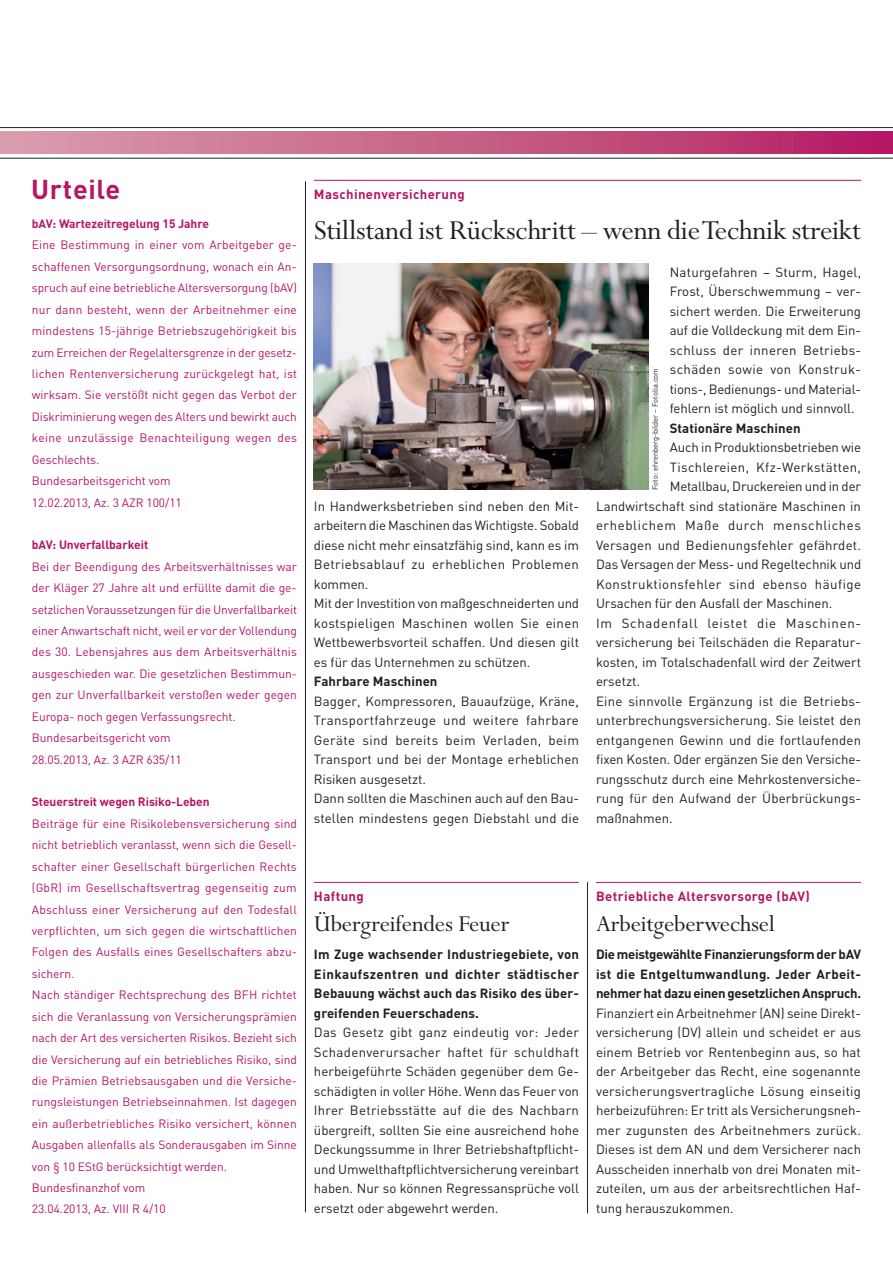
<style>
.page{position:relative;width:893px;height:1263px;background:#fff}
.page>*{position:absolute;margin:0;border:0;box-sizing:border-box;transform-origin:0 0}
.t1{font:30.75px "Perpetua";letter-spacing:-.01em;color:#231f20}
.t2{font:700 27px "DIN";letter-spacing:.025em;color:#b61665}
.t3{font:25.5px "Perpetua";letter-spacing:-.01em;color:#231f20}
.t4{font:13.2px/19.5px "DIN";letter-spacing:.005em;color:#231f20}
.t5{font:700 13.2px/19.5px "DIN";letter-spacing:.005em;color:#231f20;text-align:justify}
.t6{font:700 13.2px "DIN";letter-spacing:.03em;color:#b61665}
.t7{font:13.2px "DIN";letter-spacing:.035em;color:#231f20}
.t8{font:13.2px "DIN";letter-spacing:.055em;color:#231f20}
.t9{font:13.2px "DIN";letter-spacing:.045em;color:#231f20}
.t10{font:13.2px "DIN";letter-spacing:.03em;color:#231f20}
.t11{font:13.2px "DIN";letter-spacing:-.015em;color:#231f20}
.t12{font:12px/21.5px "DIN";color:#b61665}
.t13{font:700 12px "DIN";letter-spacing:-.005em;color:#b61665}
.t14{font:7.5px "DIN";color:#231f20}
</style>
<div class="page">
<div style="left:0;top:132px;width:893px;height:22px;background:linear-gradient(to right,#daa2ac,#b51e63)"></div>
<hr style="left:0;top:127px;width:893px;height:1px;background:#231f20">
<hr style="left:0;top:158px;width:893px;height:1px;background:#231f20">
<hr style="left:314px;top:180px;width:547px;height:1px;background:#b61665">
<hr style="left:305px;top:181px;width:1px;height:1031px;background:#231f20">
<hr style="left:587px;top:882px;width:1px;height:331px;background:#231f20">
<hr style="left:314px;top:882px;width:265px;height:1px;background:#b61665">
<hr style="left:596px;top:882px;width:265px;height:1px;background:#b61665">
<img style="left:314px;top:264px;width:334px;height:226px">
<h2 class="t2" style="left:31px;top:172px;width:90px">Urteile</h2>
<p class="t6" style="left:314px;top:185px;width:152px">Maschinenversicherung</p>
<h1 class="t1" style="left:314px;top:214px;width:549px">Stillstand ist Rückschritt – wenn die Technik streikt</h1>
<p class="t13" style="left:32px;top:216px;width:179px">bAV: Wartezeitregelung 15 Jahre</p>
<p class="t12" style="left:32px;top:234px;width:267px">Eine Bestimmung in einer vom Arbeitgeber ge&shy;schaffenen Versorgungsordnung, wonach ein An&shy;spruch auf eine betriebliche Altersversorgung (bAV) nur dann besteht, wenn der Arbeitnehmer eine mindestens 15-jährige Betriebszugehörigkeit bis zum Erreichen der Regelaltersgrenze in der gesetz&shy;lichen Rentenversicherung zurückgelegt hat, ist wirksam. Sie verstößt nicht gegen das Verbot der Diskriminierung wegen des Alters und bewirkt auch keine unzulässige Benachteiligung wegen des Geschlechts.<br>Bundesarbeitsgericht vom<br>12.02.2013, Az. 3 AZR 100/11</p>
<p class="t13" style="left:32px;top:537px;width:118px">bAV: Unverfallbarkeit</p>
<p class="t12" style="left:32px;top:555px;width:267px">Bei der Beendigung des Arbeitsverhältnisses war der Kläger 27 Jahre alt und erfüllte damit die ge&shy;setzlichen Voraussetzungen für die Unverfallbarkeit einer Anwartschaft nicht, weil er vor der Vollendung des 30. Lebensjahres aus dem Arbeitsverhältnis ausgeschieden war. Die gesetzlichen Bestimmun&shy;gen zur Unverfallbarkeit verstoßen weder gegen Europa- noch gegen Verfassungsrecht.<br>Bundesarbeitsgericht vom<br>28.05.2013, Az. 3 AZR 635/11</p>
<p class="t13" style="left:32px;top:794px;width:179px">Steuerstreit wegen Risiko-Leben</p>
<p class="t12" style="left:32px;top:812px;width:267px">Beiträge für eine Risikolebensversicherung sind nicht betrieblich veranlasst, wenn sich die Gesell&shy;schafter einer Gesellschaft bürgerlichen Rechts (GbR) im Gesellschaftsvertrag gegenseitig zum Abschluss einer Versicherung auf den Todesfall verpflichten, um sich gegen die wirtschaftlichen Folgen des Ausfalls eines Gesellschafters abzu&shy;sichern.<br>Nach ständiger Rechtsprechung des BFH richtet sich die Veranlassung von Versicherungsprämien nach der Art des versicherten Risikos. Bezieht sich die Versicherung auf ein betriebliches Risiko, sind die Prämien Betriebsausgaben und die Versiche&shy;rungsleistungen Betriebseinnahmen. Ist dagegen ein außerbetriebliches Risiko versichert, können Ausgaben allenfalls als Sonderausgaben im Sinne von § 10 EStG berücksichtigt werden.<br>Bundesfinanzhof vom<br>23.04.2013, Az. VIII R 4/10</p>
<p class="t4" style="left:670px;top:262px;width:193px">Naturgefahren – Sturm, Hagel,<br>Frost, Überschwemmung – ver&shy;sichert werden. Die Erweiterung auf die Volldeckung mit dem Ein&shy;schluss der inneren Betriebs&shy;schäden sowie von Konstruk&shy;tions-, Bedienungs- und Material&shy;fehlern ist möglich und sinnvoll.</p>
<p class="t5" style="left:670px;top:417px;width:132px">Stationäre Maschinen</p>
<p class="t4" style="left:670px;top:437px;width:193px">Auch in Produktionsbetrieben wie</p>
<p class="t10" style="left:670px;top:459px;width:193px">Tischlereien, Kfz-Werkstätten,</p>
<p class="t11" style="left:670px;top:478px;width:193px">Metallbau, Druckereien und in der</p>
<p class="t4" style="left:596px;top:496px;width:266px">Landwirtschaft sind stationäre Maschinen in</p>
<p class="t9" style="left:596px;top:517px;width:267px">erheblichem Maße durch menschliches</p>
<p class="t4" style="left:596px;top:535px;width:267px">Versagen und Bedienungsfehler gefährdet.</p>
<p class="t4" style="left:596px;top:554px;width:267px">Das Versagen der Mess- und Regeltechnik und</p>
<p class="t7" style="left:596px;top:575px;width:267px">Konstruktionsfehler sind ebenso häufige</p>
<p class="t4" style="left:596px;top:593px;width:238px">Ursachen für den Ausfall der Maschinen.</p>
<p class="t8" style="left:596px;top:614px;width:265px">Im Schadenfall leistet die Maschinen-</p>
<p class="t4" style="left:596px;top:632px;width:267px">versicherung bei Teilschäden die Reparatur-</p>
<p class="t4" style="left:596px;top:652px;width:267px">kosten, im Totalschadenfall wird der Zeitwert</p>
<p class="t4" style="left:596px;top:671px;width:45px">ersetzt.</p>
<p class="t4" style="left:596px;top:691px;width:264px">Eine sinnvolle Ergänzung ist die Betriebs-</p>
<p class="t4" style="left:596px;top:710px;width:267px">unterbrechungsversicherung. Sie leistet den</p>
<p class="t4" style="left:596px;top:730px;width:267px">entgangenen Gewinn und die fortlaufenden</p>
<p class="t4" style="left:596px;top:749px;width:267px">fixen Kosten. Oder ergänzen Sie den Versiche-</p>
<p class="t4" style="left:596px;top:769px;width:267px">rungsschutz durch eine Mehrkostenversiche-</p>
<p class="t4" style="left:596px;top:788px;width:265px">rung für den Aufwand der Überbrückungs-</p>
<p class="t4" style="left:596px;top:808px;width:78px">maßnahmen.</p>
<p class="t14" style="left:651px;top:490px;width:123px;rotate:-90deg">Foto: ehrenberg-bilder – Fotolia.com</p>
<p class="t4" style="left:314px;top:496px;width:267px">In Handwerksbetrieben sind neben den Mit&shy;arbeitern die Maschinen das Wichtigste. Sobald diese nicht mehr einsatzfähig sind, kann es im Betriebsablauf zu erheblichen Problemen kommen.<br>Mit der Investition von maßgeschneiderten und kostspieligen Maschinen wollen Sie einen Wettbewerbsvorteil schaffen. Und diesen gilt es für das Unternehmen zu schützen.</p>
<p class="t5" style="left:314px;top:671px;width:125px">Fahrbare Maschinen</p>
<p class="t4" style="left:314px;top:691px;width:267px">Bagger, Kompressoren, Bauaufzüge, Kräne, Transportfahrzeuge und weitere fahrbare Geräte sind bereits beim Verladen, beim Transport und bei der Montage erheblichen Risiken ausgesetzt.<br>Dann sollten die Maschinen auch auf den Bau&shy;stellen mindestens gegen Diebstahl und die</p>
<p class="t6" style="left:596px;top:887px;width:215px">Betriebliche Altersvorsorge (bAV)</p>
<h3 class="t3" style="left:596px;top:910px;width:181px">Arbeitgeberwechsel</h3>
<p class="t5" style="left:596px;top:944px;width:267px">Die meistgewählte Finanzierungsform der bAV ist die Entgeltumwandlung. Jeder Arbeit&shy;nehmer hat dazu einen gesetzlichen Anspruch.</p>
<p class="t4" style="left:596px;top:1003px;width:267px;text-align:justify">Finanziert ein Arbeitnehmer (AN) seine Direkt&shy;versicherung (DV) allein und scheidet er aus einem Betrieb vor Rentenbeginn aus, so hat der Arbeitgeber das Recht, eine sogenannte versicherungsvertragliche Lösung einseitig herbeizuführen: Er tritt als Versicherungsneh&shy;mer zugunsten des Arbeitnehmers zurück.<br>Dieses ist dem AN und dem Versicherer nach Ausscheiden innerhalb von drei Monaten mit&shy;zuteilen, um aus der arbeitsrechtlichen Haf&shy;tung herauszukommen.</p>
<p class="t6" style="left:314px;top:887px;width:51px">Haftung</p>
<h3 class="t3" style="left:314px;top:910px;width:197px">Übergreifendes Feuer</h3>
<p class="t5" style="left:314px;top:944px;width:267px">Im Zuge wachsender Industriegebiete, von Einkaufszentren und dichter städtischer Bebauung wächst auch das Risiko des über&shy;greifenden Feuerschadens.</p>
<p class="t4" style="left:314px;top:1022px;width:267px;text-align:justify">Das Gesetz gibt ganz eindeutig vor: Jeder Schadenverursacher haftet für schuldhaft herbeigeführte Schäden gegenüber dem Ge&shy;schädigten in voller Höhe. Wenn das Feuer von Ihrer Betriebsstätte auf die des Nachbarn übergreift, sollten Sie eine ausreichend hohe Deckungssumme in Ihrer Betriebshaftpflicht&shy;und Umwelthaftpflichtversicherung vereinbart haben. Nur so können Regressansprüche voll ersetzt oder abgewehrt werden.</p>
</div>
